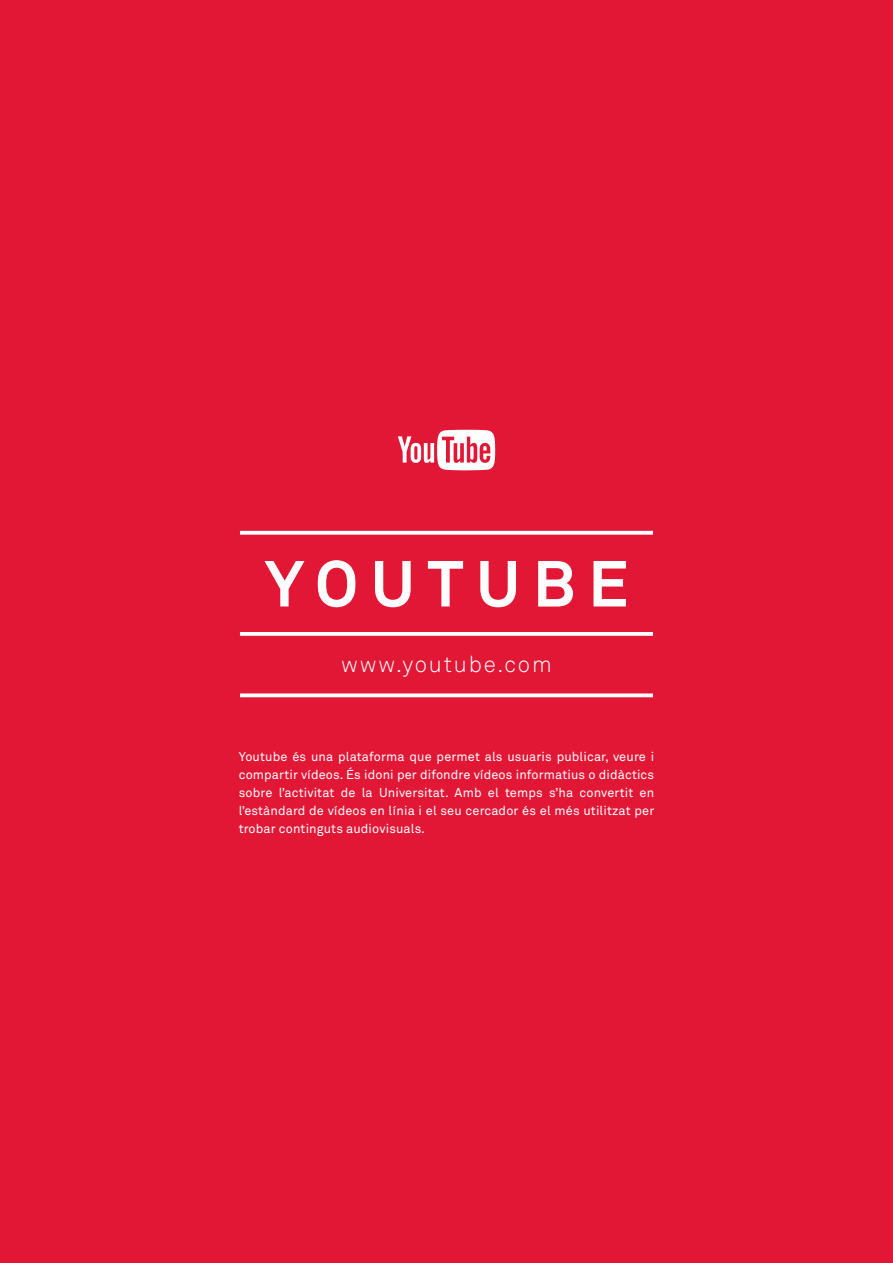
<style>
.page{position:relative;width:893px;height:1263px;background:#e21736}
.page>*{position:absolute;margin:0;border:0;box-sizing:border-box;transform-origin:0 0}
.t1{font:700 64.05px "Akkurat";letter-spacing:.2em;color:#fff}
.t2{font:300 22.5px "Akkurat";letter-spacing:.08em;color:#fff}
.t3{font:12.75px/18px "Akkurat";letter-spacing:.01em;color:#fff;text-align:justify}
</style>
<div class="page">
<svg style="left:398px;top:430px;width:97px;height:40px"></svg>
<svg style="left:240px;top:531px;width:413px;height:4px;background:#fcebee"></svg>
<svg style="left:240px;top:632px;width:413px;height:4px;background:#fdf4f6"></svg>
<svg style="left:240px;top:693px;width:413px;height:4px;background:#fbe3e6"></svg>
<p class="t1" style="left:264px;top:544px;width:365px">YOUTUBE</p>
<p class="t2" style="left:341px;top:650px;width:212px">www.youtube.com</p>
<p class="t3" style="left:239px;top:747px;width:417px">Youtube és una plataforma que permet als usuaris publicar, veure i compartir vídeos. És idoni per difondre vídeos informatius o didàctics sobre l’activitat de la Universitat. Amb el temps s’ha convertit en l’estàndard de vídeos en línia i el seu cercador és el més utilitzat per trobar continguts audiovisuals.</p>
</div>
